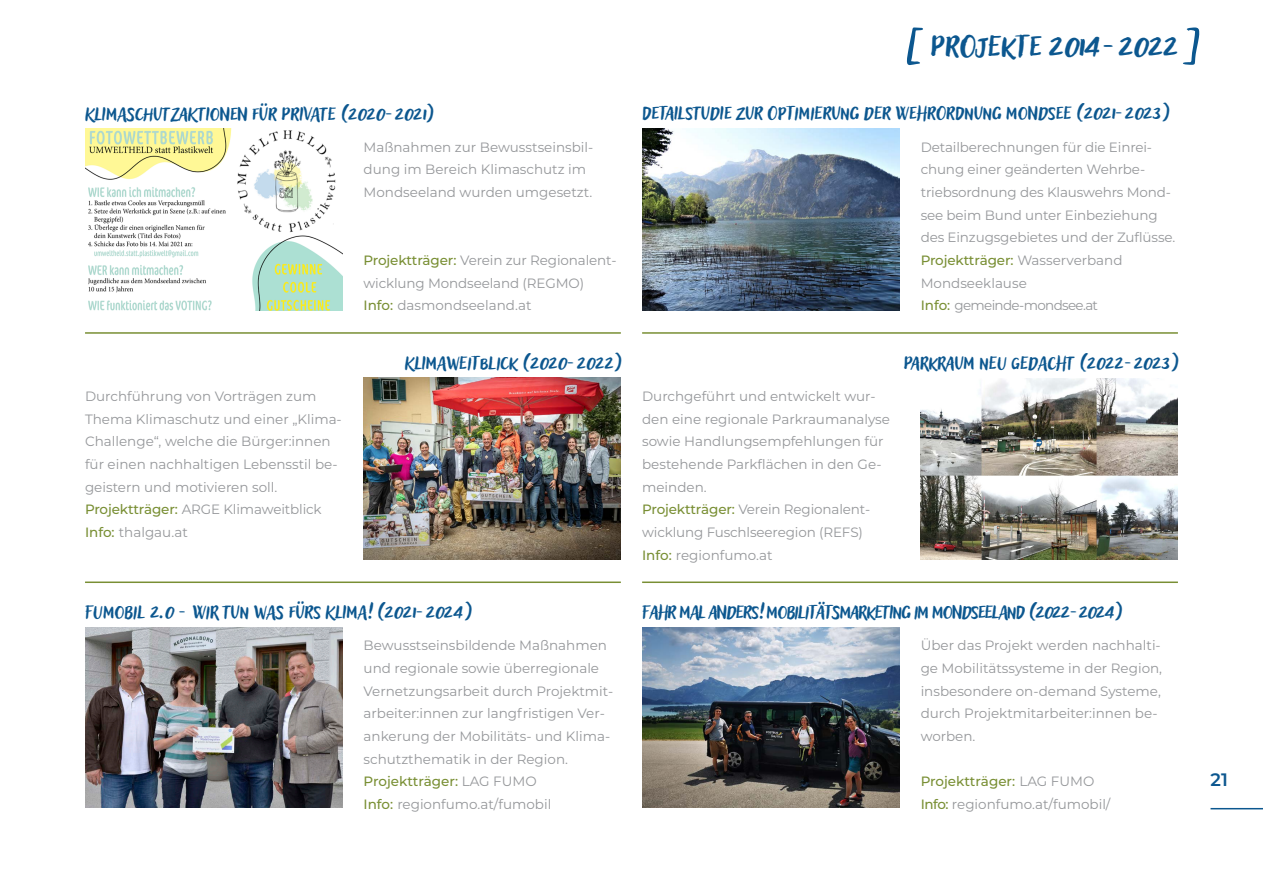
<style>
.page{position:relative;width:1263px;height:893px;background:#fff}
.page>*{position:absolute;margin:0;border:0;box-sizing:border-box;transform-origin:0 0}
.t1{font:39px "Adlery Pro Blockletter Blocklet";color:#0c578f}
.t2{font:24px "Adlery Pro Blockletter Blocklet";color:#0c578f}
.t3{font:24px "Adlery Pro Blockletter Blocklet";letter-spacing:-.03em;color:#0c578f}
.t4{font:600 18px "Montserrat";color:#0c578f}
.t5{font:13.5px/22.6px "Montserrat";color:#95979a}
.s1{font-weight:500;color:#798f34}
</style>
<div class="page">
<hr style="left:1210px;top:808px;width:53px;height:1px;background:#0c578f">
<img style="left:85px;top:628px;width:257px;height:180px">
<hr style="left:642px;top:332px;width:536px;height:2px;background:#798f34">
<img style="left:642px;top:129px;width:257px;height:181px">
<img style="left:642px;top:628px;width:257px;height:180px">
<hr style="left:642px;top:581px;width:536px;height:2px;background:#798f34">
<img style="left:921px;top:378px;width:257px;height:181px">
<img style="left:85px;top:129px;width:257px;height:181px">
<hr style="left:85px;top:332px;width:536px;height:2px;background:#798f34">
<hr style="left:85px;top:581px;width:536px;height:2px;background:#798f34">
<img style="left:364px;top:378px;width:257px;height:181px">
<svg style="left:907px;top:28px;width:16px;height:37px"></svg>
<svg style="left:1183px;top:28px;width:16px;height:37px"></svg>
<h1 class="t1" style="left:930px;top:19px;width:30px">PROJEKTE</h1>
<h1 class="t1" style="left:1048px;top:19px;width:131px">2014-2022</h1>
<h2 class="t2" style="left:85px;top:97px;width:20px">KLIMASCHUTZAKTIONEN</h2>
<h2 class="t2" style="left:252px;top:97px;width:182px">FÜR PRIVATE (2020-2021)</h2>
<h2 class="t2" style="left:642px;top:97px;width:18px">DETAILSTUDIE</h2>
<h2 class="t2" style="left:736px;top:97px;width:60px">ZUR OPTIMIERUNG</h2>
<h2 class="t2" style="left:864px;top:97px;width:56px">DER WEHRORDNUNG</h2>
<h2 class="t2" style="left:1006px;top:97px;width:22px">MONDSEE</h2>
<h2 class="t2" style="left:1076px;top:97px;width:94px">(2021-2023)</h2>
<p class="t5" style="left:364px;top:135px;width:231px">Maßnahmen zur Bewusstseinsbil&shy;dung im Bereich Klimaschutz im<br>Mondseeland wurden umgesetzt.</p>
<p class="t5" style="left:364px;top:248px;width:254px"><span class="s1">Projektträger:</span> Verein zur Regionalent&shy;wicklung Mondseeland (REGMO)<br><span class="s1">Info:</span> dasmondseeland.at</p>
<p class="t5" style="left:921px;top:135px;width:256px">Detailberechnungen für die Einrei&shy;chung einer geänderten Wehrbe&shy;triebsordnung des Klauswehrs Mond&shy;see beim Bund unter Einbeziehung des Einzugsgebietes und der Zuflüsse.<br><span class="s1">Projektträger:</span> Wasserverband<br>Mondseeklause<br><span class="s1">Info:</span> gemeinde-mondsee.at</p>
<h2 class="t2" style="left:405px;top:347px;width:63px">KLIMAWEITBLICK</h2>
<h2 class="t2" style="left:522px;top:347px;width:100px">(2020-2022)</h2>
<h2 class="t2" style="left:904px;top:347px;width:18px">PARKRAUM</h2>
<h2 class="t2" style="left:979px;top:347px;width:42px">NEU GEDACHT</h2>
<h2 class="t2" style="left:1079px;top:347px;width:100px">(2022-2023)</h2>
<p class="t5" style="left:85px;top:384px;width:258px">Durchführung von Vorträgen zum Thema Klimaschutz und einer „Klima-Challenge“, welche die Bürger:innen für einen nachhaltigen Lebensstil be&shy;geistern und motivieren soll.<br><span class="s1">Projektträger:</span> ARGE Klimaweitblick <span class="s1">Info:</span> thalgau.at</p>
<p class="t5" style="left:642px;top:384px;width:249px">Durchgeführt und entwickelt wur&shy;den eine regionale Parkraumanalyse sowie Handlungsempfehlungen für bestehende Parkflächen in den Ge&shy;meinden.<br><span class="s1">Projektträger:</span> Verein Regionalent&shy;wicklung Fuschlseeregion (REFS)<br><span class="s1">Info:</span> regionfumo.at</p>
<h2 class="t2" style="left:85px;top:595px;width:388px">FUMOBIL 2.0 - WIR TUN WAS FÜRS KLIMA! (2021-2024)</h2>
<p class="t5" style="left:364px;top:634px;width:251px">Bewusstseinsbildende Maßnahmen und regionale sowie überregionale Vernetzungsarbeit durch Projektmit&shy;arbeiter:innen zur langfristigen Ver&shy;ankerung der Mobilitäts- und Klima&shy;schutzthematik in der Region.<br><span class="s1">Projektträger:</span> LAG FUMO<br><span class="s1">Info:</span> regionfumo.at/fumobil</p>
<h2 class="t2" style="left:642px;top:596px;width:77px">FAHRMALANDERS</h2>
<h2 class="t2" style="left:758px;top:596px;width:28px">! MOBILITÄTSMARKETING</h2>
<h2 class="t2" style="left:914px;top:596px;width:39px">IM MONDSEELAND</h2>
<h2 class="t3" style="left:1028px;top:596px;width:95px">(2022-2024)</h2>
<p class="t5" style="left:921px;top:634px;width:243px">Über das Projekt werden nachhalti&shy;ge Mobilitätssysteme in der Region, insbesondere on-demand Systeme, durch Projektmitarbeiter:innen be&shy;worben.</p>
<p class="t5" style="left:921px;top:770px;width:191px"><span class="s1">Projektträger:</span> LAG FUMO<br><span class="s1">Info:</span> regionfumo.at/fumobil/</p>
<h3 class="t4" style="left:1210px;top:767px;width:19px">21</h3>
</div>
